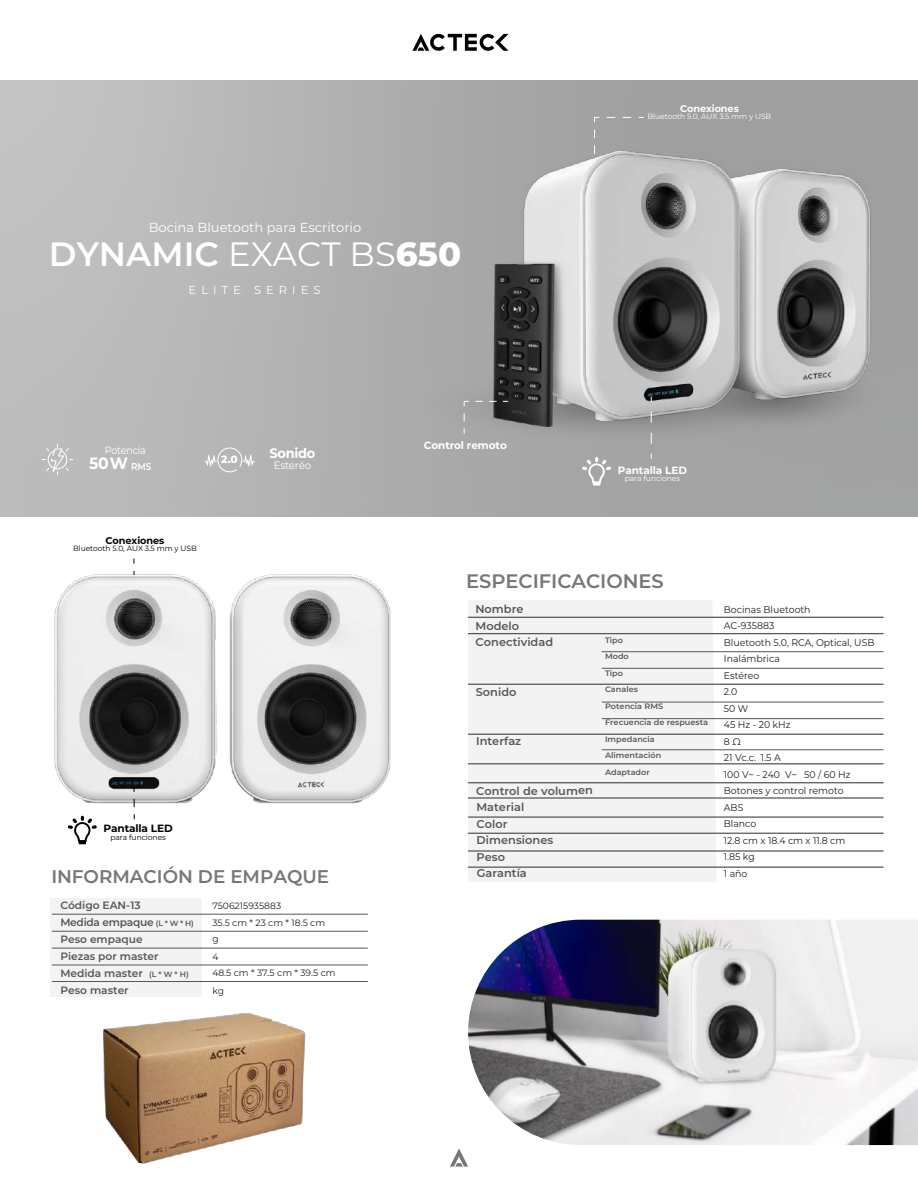
<style>
.page{position:relative;width:918px;height:1188px;background:#fff}
.page>*{position:absolute;margin:0;border:0;box-sizing:border-box;transform-origin:0 0}
.t1{font:600 33.75px "Montserrat";color:#fff}
.t2{font:600 19.5px "Montserrat";color:#76777b}
.t3{font:600 18.3px "Montserrat";color:#76777b}
.t4{font:700 16.5px "Montserrat";color:#fff;scale:.95 1}
.t5{font:700 13.65px "Montserrat";letter-spacing:-.02em;color:#fff;scale:.95 1}
.t6{font:13.05px "Montserrat";color:#fff}
.t7{font:11.55px "Montserrat";letter-spacing:.43em;color:#fff}
.t8{font:600 11.25px/16.5px "Montserrat";letter-spacing:-.005em;color:#56575b}
.t9{font:600 10.65px/16.8px "Montserrat";color:#56575b}
.t10{font:600 10.65px "Montserrat";letter-spacing:-.025em;color:#56575b}
.t11{font:10.65px "Montserrat";letter-spacing:-.02em;color:#fff;scale:.9 1}
.t12{font:10.65px "Montserrat";letter-spacing:-.02em;color:#fff}
.t13{font:800 10.65px "Montserrat";color:#fff}
.t14{font:700 10.5px "Montserrat";letter-spacing:-.01em;color:#fff}
.t15{font:700 10.5px "Montserrat";letter-spacing:-.01em;color:#000}
.t16{font:9.75px/16.5px "Montserrat";color:#221f20;scale:.96 1}
.t17{font:700 9.75px "Montserrat";letter-spacing:-.01em;color:#000}
.t18{font:700 9.75px "Montserrat";letter-spacing:-.01em;color:#fff}
.t19{font:9.15px/18px "Montserrat";color:#221f20}
.t20{font:600 7.95px/16.5px "Montserrat";color:#56575b}
.t21{font:7.65px "Montserrat";letter-spacing:-.01em;color:#000}
.t22{font:7.65px "Montserrat";letter-spacing:-.01em;color:#fff}
.t23{font:600 7.65px "Montserrat";color:#56575b}
.s1{font-weight:400}
.s2{font-weight:800}
.s3{font-weight:600;font-size:9.9px}
.s4{font-size:7.65px}
</style>
<div class="page">
<img style="left:54px;top:571px;width:337px;height:249px">
<div style="left:0;top:81px;width:918px;height:435px;background:linear-gradient(to right,#bfbfbf,#9a9a9a)"></div>
<svg style="left:450px;top:1148px;width:18px;height:19px"></svg>
<svg style="left:412px;top:34px;width:97px;height:17px"></svg>
<div style="left:51px;top:898px;width:151px;height:99px;background:#f3f3f3"></div>
<hr style="left:52px;top:931px;width:316px;height:1px;background:#56575b">
<hr style="left:52px;top:948px;width:316px;height:1px;background:#56575b">
<hr style="left:52px;top:914px;width:316px;height:1px;background:#56575b">
<hr style="left:52px;top:965px;width:316px;height:1px;background:#56575b">
<hr style="left:52px;top:981px;width:316px;height:1px;background:#56575b">
<div style="left:338px;top:364px;width:558px;height:83px;background:#aaa;border-radius:50%"></div>
<div style="left:634px;top:350px;width:284px;height:86px;background:#a1a1a1;border-radius:50%"></div>
<img style="left:468px;top:920px;width:450px;height:225px">
<div style="left:468px;top:600px;width:249px;height:282px;background:#f3f3f3"></div>
<hr style="left:602px;top:702px;width:282px;height:1px;background:#56575b">
<hr style="left:602px;top:718px;width:282px;height:1px;background:#56575b">
<hr style="left:602px;top:750px;width:282px;height:1px;background:#56575b">
<hr style="left:468px;top:617px;width:416px;height:1px;background:#56575b">
<hr style="left:468px;top:633px;width:416px;height:1px;background:#56575b">
<hr style="left:468px;top:734px;width:416px;height:1px;background:#56575b">
<hr style="left:468px;top:684px;width:416px;height:1px;background:#56575b">
<hr style="left:602px;top:651px;width:282px;height:1px;background:#56575b">
<hr style="left:602px;top:668px;width:282px;height:1px;background:#56575b">
<hr style="left:468px;top:763px;width:416px;height:1px;background:#56575b">
<hr style="left:468px;top:782px;width:416px;height:1px;background:#56575b">
<hr style="left:468px;top:816px;width:416px;height:2px;background:#56575b">
<hr style="left:468px;top:833px;width:416px;height:1px;background:#56575b">
<hr style="left:468px;top:797px;width:416px;height:2px;background:#56575b">
<hr style="left:468px;top:850px;width:416px;height:2px;background:#56575b">
<hr style="left:468px;top:867px;width:416px;height:1px;background:#56575b">
<svg style="left:594px;top:117px;width:37px;height:6px"></svg>
<svg style="left:205px;top:447px;width:50px;height:25px"></svg>
<svg style="left:42px;top:444px;width:31px;height:31px"></svg>
<img style="left:480px;top:138px;width:400px;height:303px">
<svg style="left:651px;top:407px;width:1px;height:36px"></svg>
<svg style="left:582px;top:457px;width:29px;height:29px"></svg>
<svg style="left:68px;top:816px;width:29px;height:28px"></svg>
<svg style="left:463px;top:401px;width:6px;height:20px"></svg>
<svg style="left:476px;top:401px;width:32px;height:1px"></svg>
<svg style="left:134px;top:799px;width:1px;height:20px"></svg>
<img style="left:103px;top:1013px;width:203px;height:151px">
<h3 class="t6" style="left:149px;top:218px;width:214px">Bocina Bluetooth para Escritorio</h3>
<h1 class="t1" style="left:49px;top:230px;width:414px">DYNAMIC <span class="s1">EXACT BS</span><span class="s2">650</span></h1>
<p class="t7" style="left:189px;top:282px;width:133px">ELITE SERIES</p>
<p class="t11" style="left:105px;top:443px;width:47px">Potencia</p>
<h3 class="t4" style="left:89px;top:452px;width:67px">50W <span class="s3">RMS</span></h3>
<p class="t13" style="left:221px;top:452px;width:18px">2.0</p>
<h3 class="t5" style="left:270px;top:444px;width:50px">Sonido</h3>
<p class="t12" style="left:274px;top:458px;width:39px">Esteréo</p>
<p class="t17" style="left:106px;top:533px;width:60px">Conexiones</p>
<p class="t21" style="left:73px;top:543px;width:125px">Bluetooth 5.0, AUX 3.5 mm y USB</p>
<p class="t14" style="left:424px;top:437px;width:85px">Control remoto</p>
<p class="t18" style="left:680px;top:102px;width:60px">Conexiones</p>
<p class="t22" style="left:648px;top:111px;width:125px">Bluetooth 5.0, AUX 3.5 mm y USB</p>
<p class="t14" style="left:618px;top:462px;width:71px">Pantalla LED</p>
<p class="t22" style="left:625px;top:473px;width:57px">para funciones</p>
<p class="t15" style="left:104px;top:821px;width:71px">Pantalla LED</p>
<p class="t21" style="left:110px;top:832px;width:57px">para funciones</p>
<h3 class="t3" style="left:51px;top:863px;width:279px">INFORMACIÓN DE EMPAQUE</h3>
<p class="t9" style="left:60px;top:897px;width:82px">Código EAN-13</p>
<p class="t9" style="left:60px;top:930px;width:100px;line-height:17.4px">Peso empaque<br>Piezas por master</p>
<p class="t10" style="left:60px;top:915px;width:135px">Medida empaque <span class="s4">(L * W * H)</span></p>
<p class="t9" style="left:60px;top:964px;width:84px">Medida master<br>Peso master</p>
<p class="t23" style="left:149px;top:969px;width:41px">(L * W * H)</p>
<p class="t19" style="left:212px;top:896px;width:70px">7506215935883</p>
<p class="t19" style="left:212px;top:930px;width:8px">g<br>4</p>
<p class="t19" style="left:212px;top:963px;width:125px">48.5 cm * 37.5 cm * 39.5 cm kg</p>
<p class="t19" style="left:212px;top:914px;width:114px">35.5 cm * 23 cm * 18.5 cm</p>
<h2 class="t2" style="left:466px;top:567px;width:199px">ESPECIFICACIONES</h2>
<p class="t8" style="left:475px;top:601px;width:79px">Nombre<br>Modelo<br>Conectividad</p>
<p class="t8" style="left:476px;top:683px;width:42px">Sonido</p>
<p class="t8" style="left:476px;top:733px;width:47px">Interfaz</p>
<p class="t8" style="left:476px;top:782px;width:118px">Control de volumen<br>Material<br>Color<br>Dimensiones<br>Peso<br>Garantía</p>
<p class="t20" style="left:605px;top:632px;width:105px">Tipo<br>Modo<br>Tipo<br>Canales<br>Potencia RMS<br>Frecuencia de respuesta<br>Impedancia<br>Alimentación<br>Adaptador</p>
<p class="t16" style="left:724px;top:601px;width:158px">Bocinas Bluetooth<br>AC-935883<br>Bluetooth 5.0, RCA, Optical, USB<br>Inalámbrica<br>Estéreo<br>2.0<br>50 W<br>45 Hz - 20 kHz<br>8 Ω<br>21 Vc.c. 1.5 A<br>100 V~ - 240 V~ 50 / 60 Hz<br>Botones y control remoto<br>ABS<br>Blanco<br>12.8 cm x 18.4 cm x 11.8 cm<br>1.85 kg<br>1 año</p>
</div>
